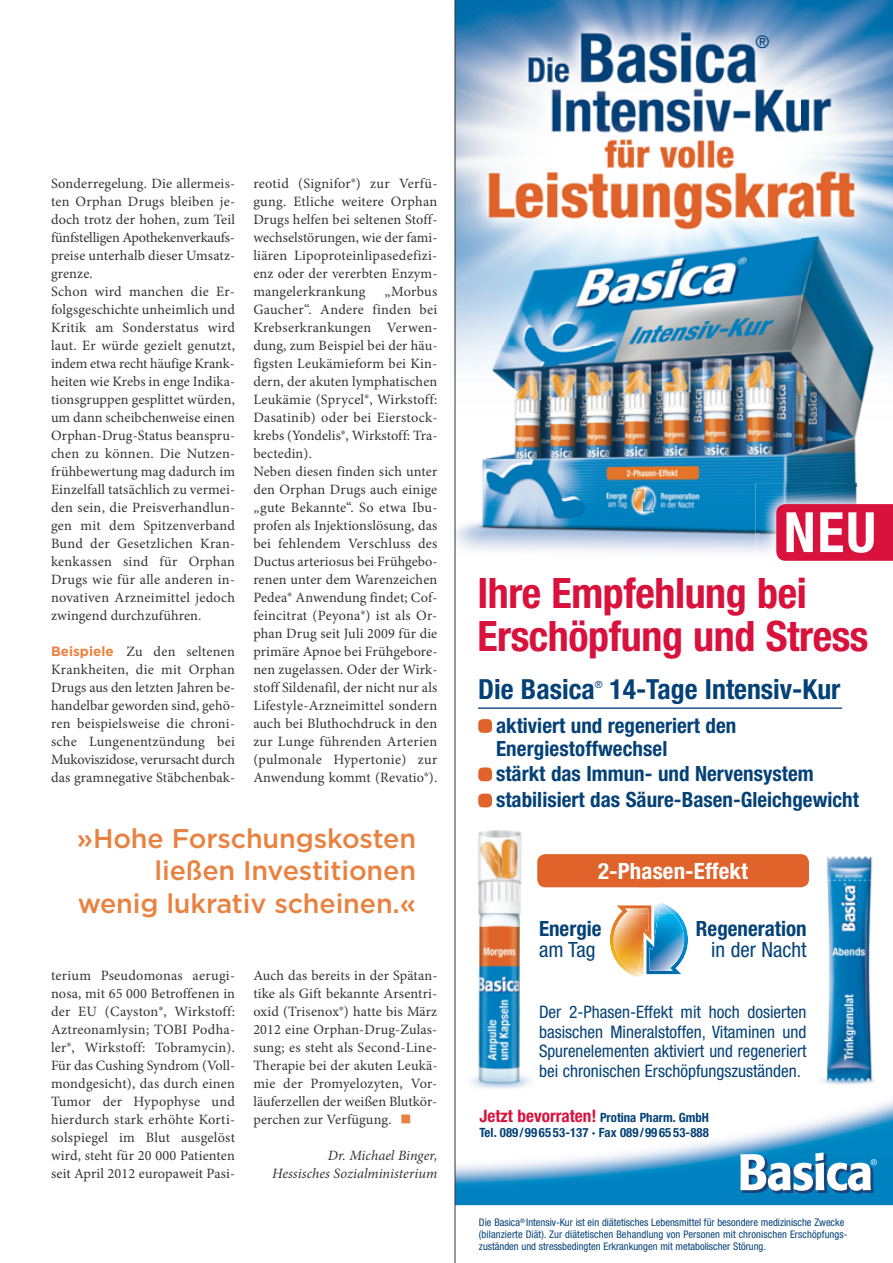
<style>
.page{position:relative;width:893px;height:1263px;background:#fff}
.page>*{position:absolute;margin:0;border:0;box-sizing:border-box;transform-origin:0 0}
.t1{font:700 condensed 55.65px "Helvetica Neue";color:#fff}
.t2{font:700 condensed 42px/43.5px "Helvetica Neue";letter-spacing:-.01em;color:#d8123d}
.t3{font:700 condensed 27.75px "Helvetica Neue";color:#044177}
.t4{font:500 27px/32.4px "Gotham";letter-spacing:-.005em;color:#e98240;text-align:right}
.t5{font:700 condensed 22.5px "Helvetica Neue";letter-spacing:.005em;color:#fff}
.t6{font:700 condensed 21px/23.2px "Helvetica Neue";color:#044177}
.t7{font:condensed 21px "Helvetica Neue";color:#044177}
.t8{font:condensed 17.55px "Helvetica Neue";color:#044177}
.t9{font:condensed 17.25px/19.5px "Helvetica Neue";color:#044177;text-align:justify}
.t10{font:14.25px/18px "Minion Pro";letter-spacing:.01em;color:#343334;text-align:justify}
.t11{font:italic 14.25px/18px "Minion Pro";color:#343334;text-align:right}
.t12{font:700 condensed 12.75px/15px "Helvetica Neue";letter-spacing:.005em;color:#044177}
.t13{font:condensed 10.5px/12px "Helvetica Neue";color:#044177}
.t14{font:condensed 9.9px "Helvetica Neue";color:#044177}
.s1{font-family:"Gotham";font-weight:700;font-size:13.5px;color:#e98240}
.s2{font-size:17.25px;color:#d8123d}
</style>
<div class="page">
<img style="left:456px;top:1101px;width:437px;height:104px">
<img style="left:456px;top:0;width:346px;height:808px">
<img style="left:802px;top:0;width:91px;height:483px">
<img style="left:755px;top:483px;width:103px;height:99px">
<img style="left:760px;top:488px;width:98px;height:89px">
<div style="left:776px;top:504px;width:117px;height:57px;background:#d8123d"></div>
<img style="left:467px;top:830px;width:115px;height:281px">
<img style="left:761px;top:854px;width:115px;height:257px">
<svg style="left:740px;top:1152px;width:137px;height:41px"></svg>
<div style="left:478px;top:719px;width:14px;height:14px;background:#df632a;border-radius:4px"></div>
<div style="left:478px;top:767px;width:14px;height:14px;background:#df632a;border-radius:4px"></div>
<div style="left:478px;top:794px;width:14px;height:13px;background:#df632a;border-radius:4px"></div>
<hr style="left:478px;top:707px;width:364px;height:2px;background:#044177">
<div style="left:537px;top:854px;width:272px;height:33px;background:#df632a;border-radius:8px"></div>
<img style="left:602px;top:887px;width:94px;height:1px">
<img style="left:610px;top:902px;width:78px;height:75px">
<hr style="left:455px;top:0;width:1px;height:1263px;background:#343334">
<p class="t8" style="left:756px;top:35px;width:15px">®</p>
<p class="t10" style="left:51px;top:176px;width:186px;text-align:left">Sonderregelung. Die allermeis&shy;ten Orphan Drugs bleiben je&shy;doch trotz der hohen, zum Teil fünfstelligen Apothekenverkaufs&shy;preise unterhalb dieser Umsatz&shy;grenze.<br>Schon wird manchen die Er&shy;folgsgeschichte unheimlich und<br>Kritik am Sonderstatus wird laut. Er würde gezielt genutzt, indem etwa recht häufige Krank&shy;heiten wie Krebs in enge Indika&shy;tionsgruppen gesplittet würden, um dann scheibchenweise einen<br>Orphan-Drug-Status beanspru&shy;chen zu können. Die Nutzen&shy;frühbewertung mag dadurch im<br>Einzelfall tatsächlich zu vermei&shy;den sein, die Preisverhandlun&shy;gen mit dem Spitzenverband<br>Bund der Gesetzlichen Kran&shy;kenkassen sind für Orphan<br>Drugs wie für alle anderen in&shy;novativen Arzneimittel jedoch zwingend durchzuführen.</p>
<p class="t10" style="left:51px;top:644px;width:186px"><span class="s1">Beispiele</span> Zu den seltenen Krankheiten, die mit Orphan Drugs aus den letzten Jahren be&shy;handelbar geworden sind, gehö&shy;ren beispielsweise die chroni&shy;sche Lungenentzündung bei Mukoviszidose, verursacht durch das gramnegative Stäbchenbak-</p>
<p class="t10" style="left:253px;top:176px;width:186px">reotid (Signifor®) zur Verfü&shy;gung. Etliche weitere Orphan Drugs helfen bei seltenen Stoff&shy;wechselstörungen, wie der fami&shy;liären Lipoproteinlipasedefizi&shy;enz oder der vererbten Enzym&shy;mangelerkrankung</p>
<p class="t10" style="left:253px;top:284px;width:186px;text-align:left;text-indent:131px">„Morbus<br>Gaucher“. Andere finden bei<br>Krebserkrankungen Verwen&shy;dung, zum Beispiel bei der häu&shy;figsten Leukämieform bei Kin&shy;dern, der akuten lymphatischen<br>Leukämie (Sprycel®, Wirkstoff:<br>Dasatinib) oder bei Eierstock&shy;krebs (Yondelis®, Wirkstoff: Tra&shy;bectedin).<br>Neben diesen finden sich unter den Orphan Drugs auch einige „gute Bekannte“. So etwa Ibu&shy;profen als Injektionslösung, das bei fehlendem Verschluss des<br>Ductus arteriosus bei Frühgebo&shy;renen unter dem Warenzeichen<br>Pedea® Anwendung findet; Cof&shy;feincitrat (Peyona®) ist als Or&shy;phan Drug seit Juli 2009 für die primäre Apnoe bei Frühgebore&shy;nen zugelassen. Oder der Wirk&shy;stoff Sildenafil, der nicht nur als<br>Lifestyle-Arzneimittel sondern auch bei Bluthochdruck in den zur Lunge führenden Arterien (pulmonale Hypertonie) zur<br>Anwendung kommt (Revatio®).</p>
<h3 class="t4" style="left:77px;top:824px;width:341px">»Hohe Forschungskosten ließen Investitionen wenig lukrativ scheinen.«</h3>
<p class="t10" style="left:51px;top:968px;width:186px">terium Pseudomonas aerugi&shy;nosa, mit 65 000 Betroffenen in der EU (Cayston®, Wirkstoff:<br>Aztreonamlysin; TOBI Podha&shy;ler®, Wirkstoff: Tobramycin).<br>Für das Cushing Syndrom (Voll&shy;mondgesicht), das durch einen Tumor der Hypophyse und hierdurch stark erhöhte Korti&shy;solspiegel im Blut ausgelöst wird, steht für 20 000 Patienten seit April 2012 europaweit Pasi-</p>
<p class="t10" style="left:253px;top:968px;width:186px">Auch das bereits in der Spätan&shy;tike als Gift bekannte Arsentri&shy;oxid (Trisenox®) hatte bis März 2012 eine Orphan-Drug-Zulas&shy;sung; es steht als Second-Line-Therapie bei der akuten Leukä&shy;mie der Promyelozyten, Vor&shy;läuferzellen der weißen Blutkör&shy;perchen zur Verfügung.</p>
<p class="t11" style="left:272px;top:1146px;width:167px">Dr. Michael Binger,<br>Hessisches Sozialministerium</p>
<h1 class="t1" style="left:784px;top:512px;width:94px">NEU</h1>
<h2 class="t2" style="left:477px;top:575px;width:393px">Ihre Empfehlung bei<br>Erschöpfung und Stress</h2>
<h3 class="t3" style="left:478px;top:680px;width:118px">Die Basica</h3>
<p class="t14" style="left:595px;top:681px;width:9px">®</p>
<h3 class="t3" style="left:609px;top:680px;width:233px">14-Tage Intensiv-Kur</h3>
<h3 class="t6" style="left:496px;top:715px;width:242px">aktiviert und regeneriert den<br>Energiestoffwechsel</h3>
<h3 class="t6" style="left:496px;top:762px;width:364px;line-height:26.1px">stärkt das Immun- und Nervensystem stabilisiert das Säure-Basen-Gleichgewicht</h3>
<h3 class="t5" style="left:598px;top:863px;width:151px">2-Phasen-Effekt</h3>
<h3 class="t6" style="left:539px;top:918px;width:64px">Energie</h3>
<h3 class="t7" style="left:539px;top:942px;width:58px">am Tag</h3>
<h3 class="t6" style="left:696px;top:919px;width:112px">Regeneration</h3>
<h3 class="t7" style="left:711px;top:942px;width:97px">in der Nacht</h3>
<p class="t9" style="left:539px;top:1004px;width:269px">Der 2-Phasen-Effekt mit hoch dosierten basischen Mineralstoffen, Vitaminen und Spuren elementen aktiviert und regeneriert bei chronischen Erschöpfungszuständen.</p>
<p class="t12" style="left:479px;top:1111px;width:231px"><span class="s2">Jetzt bevorraten!</span> Protina Pharm. GmbH<br>Tel. 089/99 65 53-137 · Fax 089/99 65 53-888</p>
<p class="t13" style="left:479px;top:1217px;width:370px">Die Basica<sup>®</sup> Intensiv-Kur ist ein diätetisches Lebensmittel für besondere medizinische Zwecke (bilanzierte Diät). Zur diätetischen Behandlung von Personen mit chronischen Erschöpfungs&shy;zuständen und stressbedingten Erkrankungen mit metabolischer Störung.</p>
</div>
